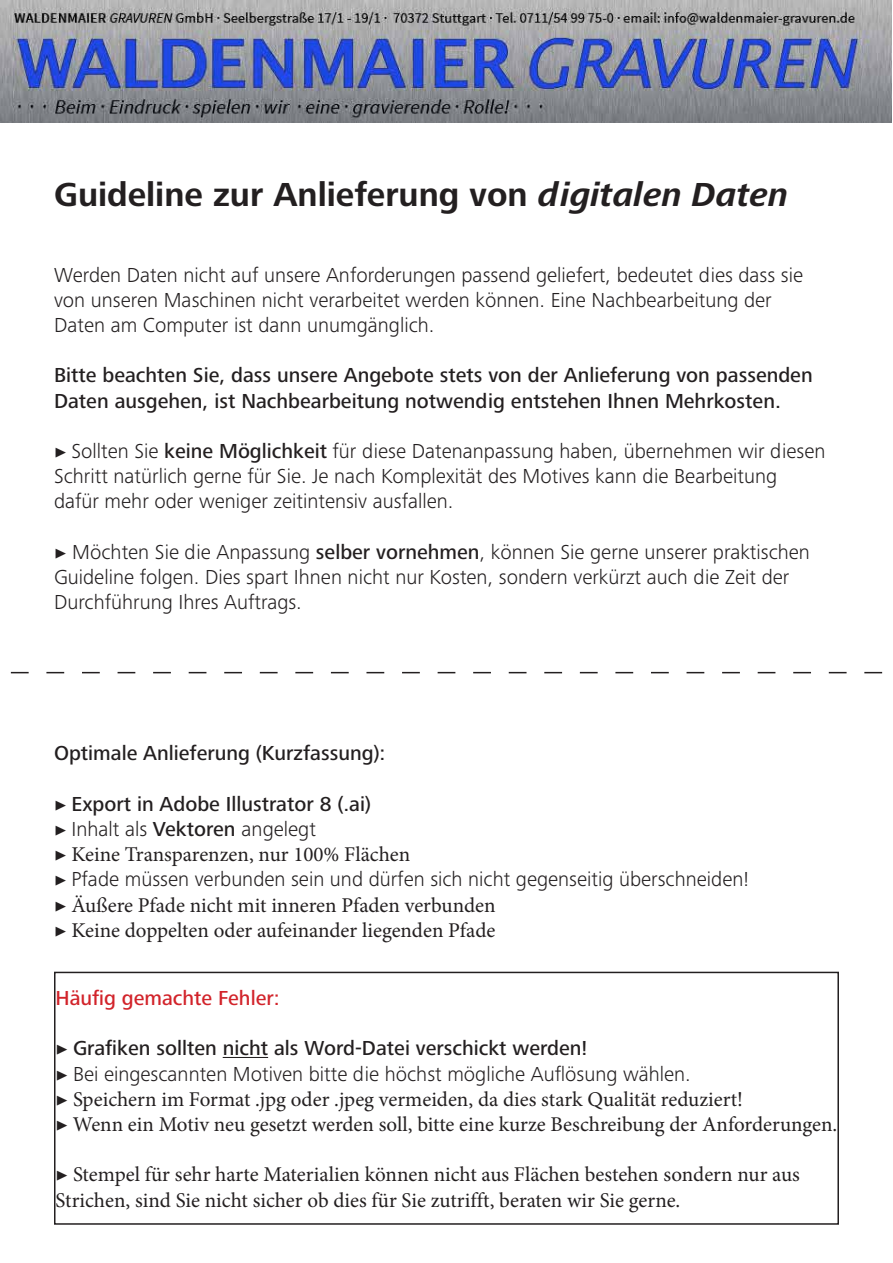
<style>
.page{position:relative;width:893px;height:1263px;background:#fff}
.page>*{position:absolute;margin:0;border:0;box-sizing:border-box;transform-origin:0 0}
.t1{font:700 34.5px "Hd M Frutiger Next Pro";color:#231f20}
.t2{font:300 21px/25.2px "Hd M Frutiger Next Pro";color:#231f20}
.t3{font:21px/25.2px "Minion Pro";color:#231f20}
.t4{font:500 21px/25.2px "Hd M Frutiger Next Pro";color:#231f20}
.t5{font:500 21px "Hd M Frutiger Next Pro";color:#d2232a}
.s1{font-style:italic}
.s2{font-family:"Minion Pro";font-weight:400}
.s3{font-weight:500}
.s4{font-weight:300}
</style>
<div class="page">
<img style="left:0;top:0;width:892px;height:122px">
<svg style="left:10px;top:672px;width:873px;height:1px"></svg>
<hr style="left:223px;top:1057px;width:45px;height:1px;background:#231f20">
<div style="left:54px;top:972px;width:785px;height:253px;border:2px solid #231f20"></div>
<h1 class="t1" style="left:54px;top:175px;width:736px">Guideline zur Anlieferung von <span class="s1">digitalen Daten</span></h1>
<p class="t2" style="left:54px;top:262px;width:750px">Werden Daten nicht auf unsere Anforderungen passend geliefert, bedeutet dies dass sie von unseren Maschinen nicht verarbeitet werden können. Eine Nachbearbeitung der<br>Daten am Computer ist dann unumgänglich.</p>
<p class="t4" style="left:54px;top:363px;width:760px">Bitte beachten Sie, dass unsere Angebote stets von der Anlieferung von passenden<br>Daten ausgehen, ist Nachbearbeitung notwendig entstehen Ihnen Mehrkosten.</p>
<p class="t2" style="left:54px;top:438px;width:773px"><span class="s2">▶</span> Sollten Sie <span class="s3">keine Möglichkeit</span> für diese Datenanpassung haben, übernehmen wir diesen<br>Schritt natürlich gerne für Sie. Je nach Komplexität des Motives kann die Bearbeitung dafür mehr oder weniger zeitintensiv ausfallen.</p>
<p class="t2" style="left:54px;top:539px;width:757px"><span class="s2">▶</span> Möchten Sie die Anpassung <span class="s3">selber vornehmen</span>, können Sie gerne unserer praktischen<br>Guideline folgen. Dies spart Ihnen nicht nur Kosten, sondern verkürzt auch die Zeit der<br>Durchführung Ihres Auftrags.</p>
<p class="t4" style="left:54px;top:741px;width:333px">Optimale Anlieferung (Kurzfassung):</p>
<p class="t4" style="left:54px;top:791px;width:318px"><span class="s2">▶</span> Export in Adobe Illustrator 8 (.ai) <span class="s2">▶</span> <span class="s4">Inhalt als</span> Vektoren <span class="s4">angelegt</span></p>
<p class="t3" style="left:54px;top:842px;width:358px">▶ Keine Transparenzen, nur 100% Flächen</p>
<p class="t2" style="left:54px;top:867px;width:696px"><span class="s2">▶</span> Pfade müssen verbunden sein und dürfen sich nicht gegenseitig überschneiden!</p>
<p class="t3" style="left:54px;top:892px;width:443px">▶ Äußere Pfade nicht mit inneren Pfaden verbunden ▶ Keine doppelten oder aufeinander liegenden Pfade</p>
<p class="t5" style="left:56px;top:986px;width:226px">Häufig gemachte Fehler:</p>
<p class="t2" style="left:56px;top:1036px;width:637px"><span class="s2">▶</span> <span class="s3">Grafiken sollten nicht als Word-Datei verschickt werden!<br></span><span class="s2">▶</span> Bei eingescannten Motiven bitte die höchst mögliche Auflösung wählen.</p>
<p class="t3" style="left:56px;top:1086px;width:783px">▶ Speichern im Format .jpg oder .jpeg vermeiden, da dies stark Qualität reduziert!<br>▶ Wenn ein Motiv neu gesetzt werden soll, bitte eine kurze Beschreibung der Anforderungen.</p>
<p class="t3" style="left:56px;top:1162px;width:746px">▶ Stempel für sehr harte Materialien können nicht aus Flächen bestehen sondern nur aus<br>Strichen, sind Sie nicht sicher ob dies für Sie zutrifft, beraten wir Sie gerne.</p>
</div>
